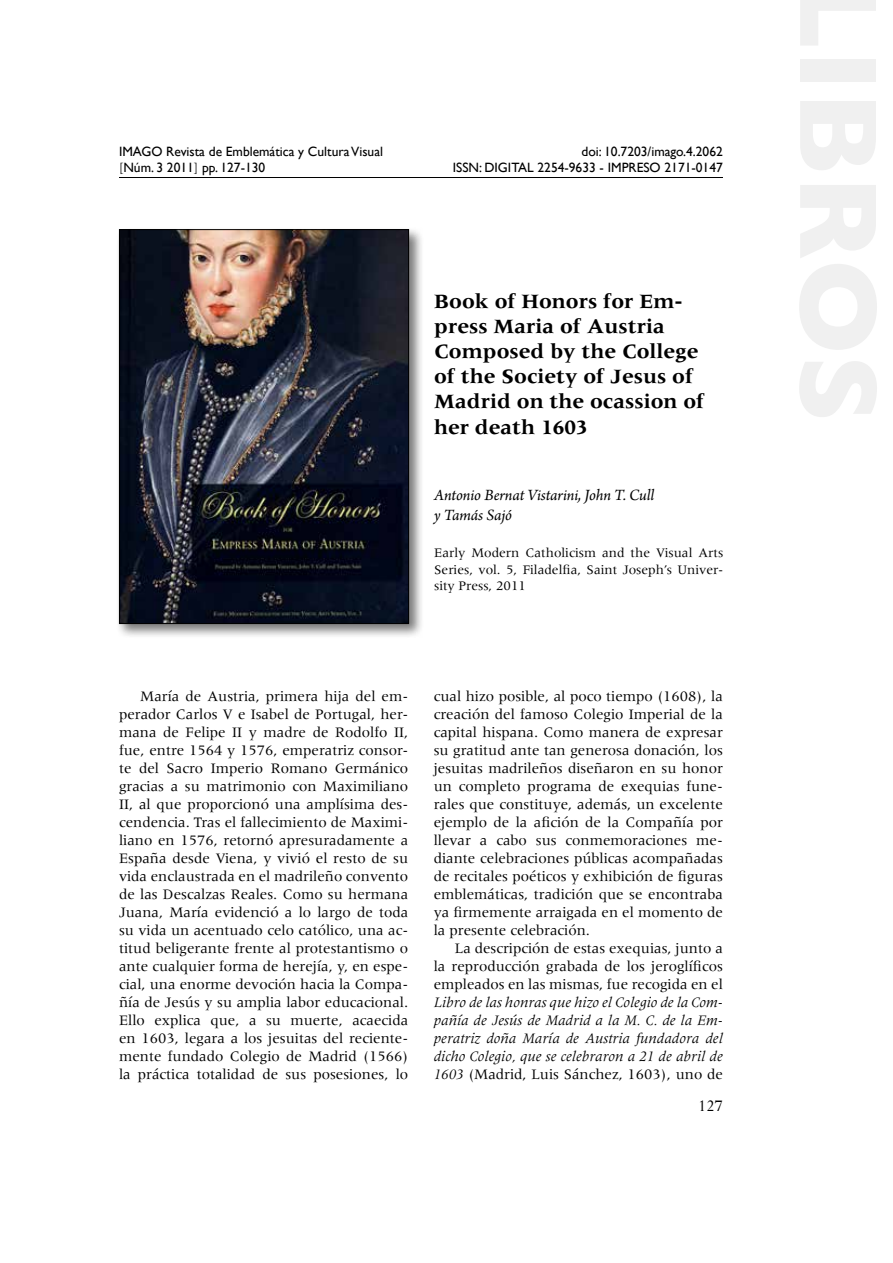
<style>
.page{position:relative;width:893px;height:1263px;background:#fff}
.page>*{position:absolute;margin:0;border:0;box-sizing:border-box;transform-origin:0 0}
.t1{font:700 21px/25.2px "Meridien";color:#000}
.t2{font:18px "Perpetua";color:#000}
.t3{font:italic 16.5px/19.8px "Arno Pro";letter-spacing:-.005em;color:#000}
.t4{font:15px/18px "Meridien";color:#000;text-align:justify}
.t5{font:italic 15px/18px "Meridien";color:#000;text-align:justify}
.t6{font:13.5px/16.2px "Gill Sans";color:#000}
.t7{font:13.5px/16.2px "Meridien";color:#000;text-align:justify}
.s1{font-family:"Adobe Garamond"}
.s2{font-style:normal}
</style>
<div class="page">
<hr style="left:119px;top:177px;width:604px;height:1px;background:#000">
<div style="left:116px;top:226px;width:308px;height:413px;background:#000;opacity:.53"></div>
<img style="left:121px;top:231px;width:286px;height:391px">
<div style="left:119px;top:229px;width:290px;height:395px;border:1px solid #000"></div>
<p class="t6" style="left:119px;top:143px;width:266px">IMAGO Revista de Emblemática y Cultura Visual <span class="s1">[</span>Núm. 3 2011<span class="s1">]</span> pp. 127-130</p>
<p class="t6" style="left:453px;top:143px;width:272px;text-align:right">doi: 10.7203/imago.4.2062<br>ISSN: DIGITAL 2254-9633 - IMPRESO 2171-0147</p>
<h1 class="t1" style="left:434px;top:288px;width:272px">Book of Honors for Em&shy;press Maria of Austria<br>Composed by the College of the Society of Jesus of<br>Madrid on the ocassion of her death 1603</h1>
<p class="t3" style="left:434px;top:486px;width:222px">Antonio Bernat Vistarini, John T. Cull y Tamás Sajó</p>
<p class="t7" style="left:434px;top:545px;width:291px">Early Modern Catholicism and the Visual Arts Series, vol. 5, Filadelfia, Saint Joseph’s Univer&shy;sity Press, 2011</p>
<p class="t4" style="left:119px;top:687px;width:291px;text-indent:21px">María de Austria, primera hija del em&shy;perador Carlos V e Isabel de Portugal, her&shy;mana de Felipe II y madre de Rodolfo II, fue, entre 1564 y 1576, emperatriz consor&shy;te del Sacro Imperio Romano Germánico gracias a su matrimonio con Maximiliano II, al que proporcionó una amplísima des&shy;cendencia. Tras el fallecimiento de Maximi&shy;liano en 1576, retornó apresuradamente a España desde Viena, y vivió el resto de su vida enclaustrada en el madrileño convento de las Descalzas Reales. Como su hermana Juana, María evidenció a lo largo de toda su vida un acentuado celo católico, una ac&shy;titud beligerante frente al protestantismo o ante cualquier forma de herejía, y, en espe&shy;cial, una enorme devoción hacia la Compa&shy;ñía de Jesús y su amplia labor educacional.<br>Ello explica que, a su muerte, acaecida en 1603, legara a los jesuitas del reciente&shy;mente fundado Colegio de Madrid (1566) la práctica totalidad de sus posesiones, lo</p>
<p class="t4" style="left:434px;top:687px;width:291px">cual hizo posible, al poco tiempo (1608), la creación del famoso Colegio Imperial de la capital hispana. Como manera de expresar su gratitud ante tan generosa donación, los jesuitas madrileños diseñaron en su honor un completo programa de exequias fune&shy;rales que constituye, además, un excelente ejemplo de la afición de la Compañía por llevar a cabo sus conmemoraciones me&shy;diante celebraciones públicas acompañadas de recitales poéticos y exhibición de figuras emblemáticas, tradición que se encontraba ya firmemente arraigada en el momento de la presente celebración.</p>
<p class="t4" style="left:434px;top:939px;width:291px;text-indent:21px">La descripción de estas exequias, junto a la reproducción grabada de los jeroglíficos empleados en las mismas, fue recogida en el</p>
<p class="t5" style="left:434px;top:993px;width:291px">Libro de las honras que hizo el Colegio de la Com&shy;pañía de Jesús de Madrid a la M. C. de la Em&shy;peratriz doña María de Austria fundadora del dicho Colegio, que se celebraron a 21 de abril de 1603 <span class="s2">(Madrid, Luis Sánchez, 1603), uno de</span></p>
<p class="t2" style="left:698px;top:1094px;width:26px">127</p>
</div>
